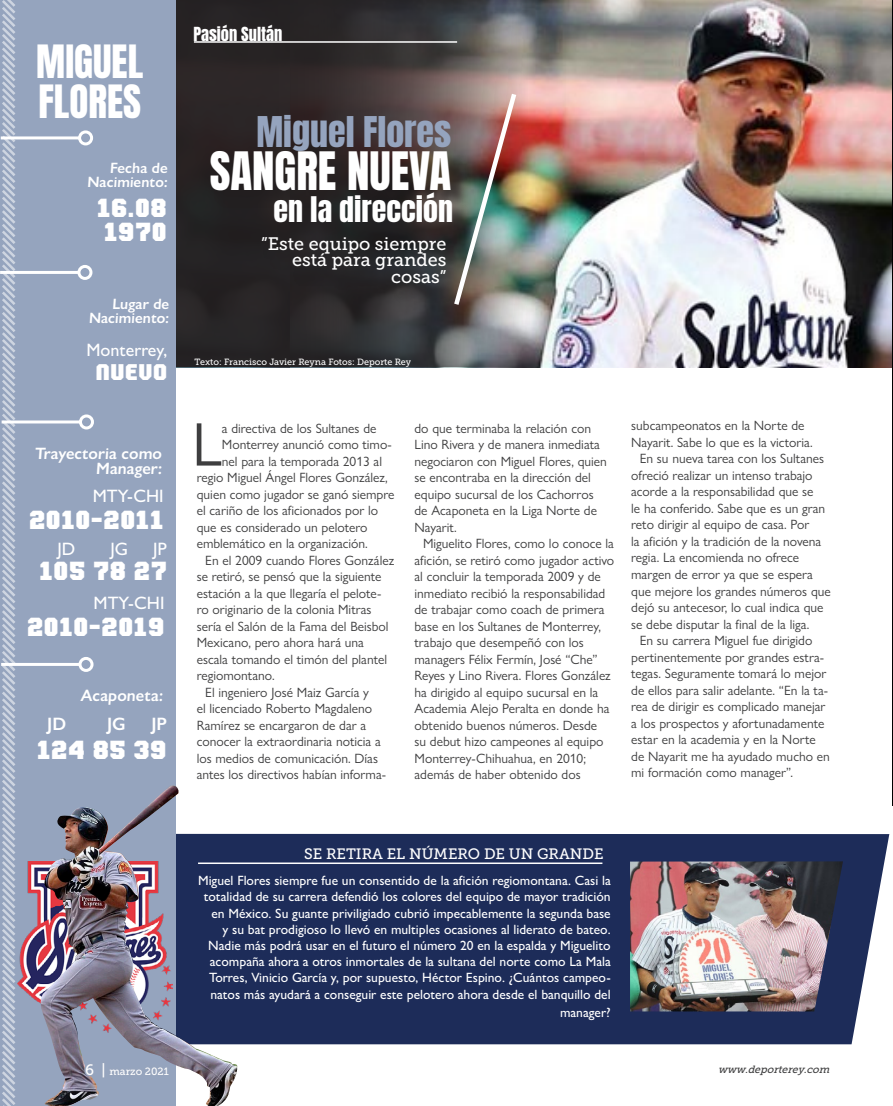
<style>
.page{position:relative;width:893px;height:1106px;background:#fff}
.page>*{position:absolute;margin:0;border:0;box-sizing:border-box;transform-origin:0 0}
.t1{font:61.95px "Gill Sans Nova";color:#3e3e3f}
.t2{font:45px "Pro Lamina";color:#fff}
.t3{font:45px "Anton";color:#fff}
.t4{font:39px/40.5px "Anton";color:#fff}
.t5{font:39px "Pro Lamina";color:#fff}
.t6{font:36px "Anton";color:#95a4be}
.t7{font:30px "Anton";color:#fff}
.t8{font:18px/16.5px "Museo Slab 500";color:#fff;text-align:right}
.t9{font:500 18px "Gill Sans Nova";color:#fff}
.t10{font:600 18px "Gill Sans Nova";color:#fff}
.t11{font:600 16.5px/15px "Gill Sans Nova";color:#fff;text-align:right}
.t12{font:16.5px "Anton";color:#fff}
.t13{font:600 15px/13.5px "Gill Sans Nova";color:#fff;text-align:right}
.t14{font:15px "Museo Slab 500";color:#fff}
.t15{font:13.5px/16.5px "Gill Sans Nova";color:#3e3e3f}
.t16{font:500 13.5px/16.2px "Gill Sans Nova";color:#fff;text-align:right}
.t17{font:italic 10.5px "Museo Slab 500";color:#3e3e3f}
.t18{font:10.5px "Museo Slab 500";color:#fff}
.t19{font:9px "Museo Slab 500";color:#fff}
.s1{font-size:15px}
</style>
<div class="page">
<img style="left:291px;top:0;width:601px;height:367px">
<div style="left:237px;top:834px;width:652px;height:210px;background:#1d2c59"></div>
<hr style="left:198px;top:862px;width:404px;height:2px;background:#fff">
<img style="left:630px;top:861px;width:213px;height:150px">
<img style="left:176px;top:1px;width:390px;height:366px">
<div style="left:213px;top:154px;width:256px;height:55px;background:#231f20;opacity:.75"></div>
<img style="left:451px;top:89px;width:69px;height:221px">
<div style="left:277px;top:196px;width:194px;height:45px;background:#231f20;opacity:.75"></div>
<div style="left:262px;top:241px;width:199px;height:62px;background:#231f20;opacity:.75"></div>
<div style="left:0;top:0;width:176px;height:1106px;background:#95a4be"></div>
<hr style="left:1px;top:136px;width:79px;height:3px;background:#fff">
<div style="left:78px;top:130px;width:15px;height:15px;border:3px solid #fff;border-radius:50%"></div>
<svg style="left:0;top:0;width:18px;height:1106px"></svg>
<hr style="left:0;top:271px;width:79px;height:3px;background:#fff">
<div style="left:77px;top:265px;width:15px;height:15px;border:3px solid #fff;border-radius:50%"></div>
<hr style="left:2px;top:420px;width:78px;height:3px;background:#fff">
<div style="left:79px;top:414px;width:15px;height:15px;border:3px solid #fff;border-radius:50%"></div>
<hr style="left:1px;top:663px;width:79px;height:3px;background:#fff">
<div style="left:79px;top:657px;width:15px;height:15px;border:3px solid #fff;border-radius:50%"></div>
<img style="left:17px;top:862px;width:22px;height:172px">
<img style="left:39px;top:785px;width:198px;height:321px">
<hr style="left:195px;top:41px;width:261px;height:2px;background:#fff">
<svg style="left:83px;top:1060px;width:13px;height:22px"></svg>
<svg style="left:107px;top:1064px;width:64px;height:35px"></svg>
<hr style="left:892px;top:0;width:1px;height:806px;background:#000">
<h3 class="t4" style="left:36px;top:44px;width:108px">MIGUEL<br>FLORES</h3>
<p class="t13" style="left:87px;top:161px;width:83px">Fecha de<br>Nacimiento:</p>
<h2 class="t2" style="left:97px;top:175px;width:72px">16.08</h2>
<h2 class="t2" style="left:104px;top:199px;width:65px">1970</h2>
<p class="t13" style="left:89px;top:297px;width:83px">Lugar de<br>Nacimiento:</p>
<h3 class="t9" style="left:86px;top:339px;width:83px">Monterrey,</h3>
<h3 class="t5" style="left:96px;top:343px;width:73px">NUEVO</h3>
<p class="t11" style="left:35px;top:446px;width:130px">Trayectoria como<br>Manager:</p>
<h3 class="t9" style="left:93px;top:485px;width:72px">MTY-CHI</h3>
<h2 class="t2" style="left:29px;top:487px;width:137px">2010-2011</h2>
<h3 class="t9" style="left:57px;top:537px;width:19px">JD</h3>
<h3 class="t9" style="left:110px;top:537px;width:19px">JG</h3>
<h3 class="t9" style="left:153px;top:537px;width:16px">JP</h3>
<h2 class="t2" style="left:39px;top:538px;width:129px">105 78 27</h2>
<h3 class="t9" style="left:94px;top:591px;width:72px">MTY-CHI</h3>
<h2 class="t2" style="left:27px;top:593px;width:139px">2010-2019</h2>
<p class="t11" style="left:80px;top:688px;width:85px">Acaponeta:</p>
<h2 class="t2" style="left:37px;top:717px;width:132px">124 85 39</h2>
<h3 class="t10" style="left:47px;top:713px;width:20px">JD</h3>
<h3 class="t10" style="left:107px;top:713px;width:20px">JG</h3>
<h3 class="t10" style="left:151px;top:713px;width:17px">JP</h3>
<p class="t12" style="left:193px;top:26px;width:91px">Pasión Sultán</p>
<h3 class="t6" style="left:256px;top:113px;width:196px">Miguel Flores</h3>
<h2 class="t3" style="left:210px;top:149px;width:243px">SANGRE NUEVA</h2>
<h3 class="t7" style="left:274px;top:194px;width:181px">en la dirección</h3>
<h3 class="t8" style="left:261px;top:235px;width:187px">”Este equipo siempre está para grandes cosas”</h3>
<p class="t19" style="left:194px;top:356px;width:218px">Texto: Francisco Javier Reyna Fotos: Deporte Rey</p>
<h1 class="t1" style="left:192px;top:407px;width:31px">L</h1>
<p class="t15" style="left:222px;top:419px;width:156px">a directiva de los Sultanes de</p>
<p class="t15" style="left:222px;top:436px;width:172px">Monterrey anunció como timo-</p>
<p class="t15" style="left:222px;top:452px;width:162px">nel para la temporada 2013 al</p>
<p class="t15" style="left:197px;top:469px;width:192px">regio Miguel Ángel Flores González,</p>
<p class="t15" style="left:197px;top:485px;width:199px">quien como jugador se ganó siempre</p>
<p class="t15" style="left:197px;top:502px;width:183px">el cariño de los aficionados por lo</p>
<p class="t15" style="left:197px;top:518px;width:172px">que es considerado un pelotero</p>
<p class="t15" style="left:197px;top:535px;width:172px">emblemático en la organización.</p>
<p class="t15" style="left:205px;top:551px;width:190px">En el 2009 cuando Flores González</p>
<p class="t15" style="left:197px;top:568px;width:186px">se retiró, se pensó que la siguiente</p>
<p class="t15" style="left:197px;top:584px;width:186px">estación a la que llegaría el pelote-</p>
<p class="t15" style="left:197px;top:601px;width:176px">ro originario de la colonia Mitras</p>
<p class="t15" style="left:197px;top:617px;width:193px">sería el Salón de la Fama del Beisbol</p>
<p class="t15" style="left:197px;top:634px;width:169px">Mexicano, pero ahora hará una</p>
<p class="t15" style="left:197px;top:650px;width:192px">escala tomando el timón del plantel</p>
<p class="t15" style="left:197px;top:667px;width:80px">regiomontano.</p>
<p class="t15" style="left:205px;top:683px;width:165px">El ingeniero José Maiz García y</p>
<p class="t15" style="left:197px;top:700px;width:177px">el licenciado Roberto Magdaleno</p>
<p class="t15" style="left:197px;top:716px;width:171px">Ramírez se encargaron de dar a</p>
<p class="t15" style="left:197px;top:733px;width:186px">conocer la extraordinaria noticia a</p>
<p class="t15" style="left:197px;top:749px;width:183px">los medios de comunicación. Días</p>
<p class="t15" style="left:197px;top:766px;width:191px">antes los directivos habían informa-</p>
<p class="t15" style="left:415px;top:419px;width:194px">do que terminaba la relación con<br>Lino Rivera y de manera inmediata negociaron con Miguel Flores, quien se encontraba en la dirección del equipo sucursal de los Cachorros de Acaponeta en la Liga Norte de<br>Nayarit.</p>
<p class="t15" style="left:415px;top:535px;width:201px;text-indent:9px">Miguelito Flores, como lo conoce la afición, se retiró como jugador activo al concluir la temporada 2009 y de inmediato recibió la responsabilidad de trabajar como coach de primera base en los Sultanes de Monterrey, trabajo que desempeñó con los managers Félix Fermín, José “Che” Reyes y Lino Rivera. Flores González ha dirigido al equipo sucursal en la Academia Alejo Peralta en donde ha obtenido buenos números. Desde<br>su debut hizo campeones al equipo Monterrey-Chihuahua, en 2010; además de haber obtenido dos</p>
<p class="t15" style="left:631px;top:417px;width:175px">subcampeonatos en la Norte de</p>
<p class="t15" style="left:631px;top:434px;width:183px">Nayarit. Sabe lo que es la victoria.</p>
<p class="t15" style="left:640px;top:450px;width:186px">En su nueva tarea con los Sultanes</p>
<p class="t15" style="left:631px;top:467px;width:183px">ofreció realizar un intenso trabajo</p>
<p class="t15" style="left:631px;top:483px;width:184px">acorde a la responsabilidad que se</p>
<p class="t15" style="left:631px;top:500px;width:196px">le ha conferido. Sabe que es un gran</p>
<p class="t15" style="left:631px;top:516px;width:180px">reto dirigir al equipo de casa. Por</p>
<p class="t15" style="left:631px;top:533px;width:191px">la afición y la tradición de la novena</p>
<p class="t15" style="left:631px;top:549px;width:170px">regia. La encomienda no ofrece</p>
<p class="t15" style="left:631px;top:566px;width:183px">margen de error ya que se espera</p>
<p class="t15" style="left:631px;top:582px;width:201px">que mejore los grandes números que</p>
<p class="t15" style="left:631px;top:599px;width:194px">dejó su antecesor, lo cual indica que</p>
<p class="t15" style="left:631px;top:615px;width:180px">se debe disputar la final de la liga.</p>
<p class="t15" style="left:640px;top:632px;width:174px">En su carrera Miguel fue dirigido</p>
<p class="t15" style="left:631px;top:648px;width:194px">pertinentemente por grandes estra-</p>
<p class="t15" style="left:631px;top:665px;width:197px">tegas. Seguramente tomará lo mejor</p>
<p class="t15" style="left:631px;top:681px;width:198px">de ellos para salir adelante. “En la ta-</p>
<p class="t15" style="left:631px;top:698px;width:196px">rea de dirigir es complicado manejar</p>
<p class="t15" style="left:631px;top:714px;width:195px">a los prospectos y afortunadamente</p>
<p class="t15" style="left:631px;top:731px;width:186px">estar en la academia y en la Norte</p>
<p class="t15" style="left:631px;top:747px;width:200px">de Nayarit me ha ayudado mucho en</p>
<p class="t15" style="left:631px;top:764px;width:163px">mi formación como manager”.</p>
<p class="t18" style="left:85px;top:1065px;width:85px"><span class="s1">6 |</span> marzo 2021</p>
<p class="t14" style="left:304px;top:845px;width:301px">SE RETIRA EL NÚMERO DE UN GRANDE</p>
<p class="t16" style="left:198px;top:872px;width:414px">Miguel Flores siempre fue un consentido de la afición regiomontana. Casi la totalidad de su carrera defendió los colores del equipo de mayor tradición en México. Su guante priviligiado cubrió impecablemente la segunda base<br>y su bat prodigioso lo llevó en multiples ocasiones al liderato de bateo.<br>Nadie más podrá usar en el futuro el número 20 en la espalda y Miguelito acompaña ahora a otros inmortales de la sultana del norte como La Mala Torres, Vinicio García y, por supuesto, Héctor Espino. ¿Cuántos campeo&shy;natos más ayudará a conseguir este pelotero ahora desde el banquillo del</p>
<p class="t16" style="left:560px;top:1003px;width:52px">manager?</p>
<p class="t17" style="left:718px;top:1064px;width:116px">www.deporterey.com</p>
</div>
